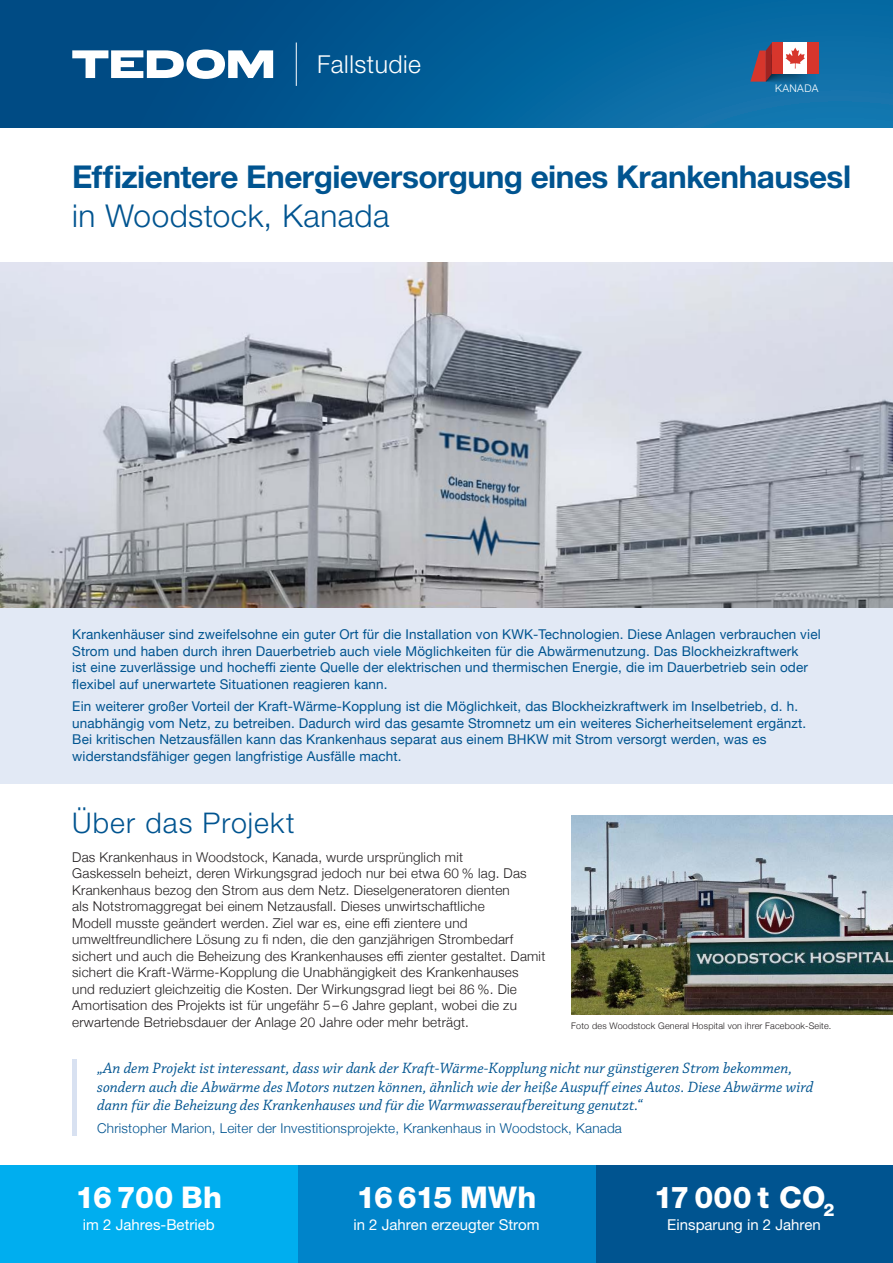
<style>
.page{position:relative;width:893px;height:1263px;background:#fff}
.page>*{position:absolute;margin:0;border:0;box-sizing:border-box;transform-origin:0 0}
.t1{font:700 31.5px "Helvetica Neue LT Pro";letter-spacing:-.015em;color:#005490}
.t2{font:300 31.5px "Helvetica Neue LT Pro";letter-spacing:.015em;color:#005490}
.t3{font:800 30px "Helvetica Neue LT Pro";letter-spacing:.005em;color:#fff}
.t4{font:300 28.5px "Helvetica Neue LT Pro";letter-spacing:.035em;color:#005490}
.t5{font:300 24.75px "Helvetica Neue LT Pro";letter-spacing:.02em;color:#fff}
.t6{font:italic 15.75px/18.9px "Chaparral Pro";color:#005490}
.t7{font:15px "Helvetica Neue LT Pro";color:#fff}
.t8{font:13.5px/16.5px "Helvetica Neue";letter-spacing:.01em;color:#005490}
.t9{font:300 13.5px/16.5px "Helvetica Neue";letter-spacing:.015em;color:#231f20}
.t10{font:300 13.5px "Helvetica Neue";letter-spacing:.015em;color:#005490}
.t11{font:300 10.5px "Helvetica Neue";letter-spacing:.04em;color:#fff}
.t12{font:300 9px "Helvetica Neue";letter-spacing:.02em;color:#231f20}
</style>
<div class="page">
<div style="left:0;top:597px;width:893px;height:187px;background:#e2e9f5"></div>
<img style="left:0;top:263px;width:893px;height:344px">
<div style="left:0;top:0;width:893px;height:128px;background:linear-gradient(to right,#00457e,#0d76af)"></div>
<img style="left:571px;top:815px;width:322px;height:199px">
<div style="left:72px;top:1059px;width:5px;height:76px;background:#d8e1f1"></div>
<svg style="left:750px;top:43px;width:69px;height:47px"></svg>
<div style="left:0;top:1165px;width:298px;height:98px;background:#00aeef"></div>
<div style="left:595px;top:1165px;width:298px;height:98px;background:#005490"></div>
<div style="left:298px;top:1165px;width:297px;height:98px;background:#0084ca"></div>
<hr style="left:296px;top:43px;width:1px;height:43px;background:#fff">
<svg style="left:72px;top:50px;width:201px;height:29px"></svg>
<h3 class="t5" style="left:317px;top:49px;width:105px">Fallstudie</h3>
<p class="t11" style="left:775px;top:80px;width:45px">KANADA</p>
<h1 class="t1" style="left:72px;top:158px;width:780px">Effizientere Energieversorgung eines Krankenhausesl</h1>
<h1 class="t2" style="left:72px;top:197px;width:319px">in Woodstock, Kanada</h1>
<p class="t8" style="left:72px;top:627px;width:750px">Krankenhäuser sind zweifelsohne ein guter Ort für die Installation von KWK-Technologien. Diese Anlagen verbrauchen viel Strom und haben durch ihren Dauerbetrieb auch viele Möglichkeiten für die Abwärmenutzung. Das Blockheizkraftwerk<br>ist eine zuverlässige und hocheffi ziente Quelle der elektrischen und thermischen Energie, die im Dauerbetrieb sein oder flexibel auf unerwartete Situationen reagieren kann.</p>
<p class="t8" style="left:72px;top:699px;width:735px">Ein weiterer großer Vorteil der Kraft-Wärme-Kopplung ist die Möglichkeit, das Blockheizkraftwerk im Inselbetrieb, d. h. unabhängig vom Netz, zu betreiben. Dadurch wird das gesamte Stromnetz um ein weiteres Sicherheitselement ergänzt.<br>Bei kritischen Netzausfällen kann das Krankenhaus separat aus einem BHKW mit Strom versorgt werden, was es widerstandsfähiger gegen langfristige Ausfälle macht.</p>
<h3 class="t4" style="left:72px;top:805px;width:224px">Über das Projekt</h3>
<p class="t9" style="left:72px;top:848px;width:475px">Das Krankenhaus in Woodstock, Kanada, wurde ursprünglich mit<br>Gaskesseln beheizt, deren Wirkungsgrad jedoch nur bei etwa 60 % lag. Das Krankenhaus bezog den Strom aus dem Netz. Dieselgeneratoren dienten<br>als Notstromaggregat bei einem Netzausfall. Dieses unwirtschaftliche<br>Modell musste geändert werden. Ziel war es, eine effi zientere und umweltfreundlichere Lösung zu fi nden, die den ganzjährigen Strombedarf sichert und auch die Beheizung des Krankenhauses effi zienter gestaltet. Damit sichert die Kraft-Wärme-Kopplung die Unabhängigkeit des Krankenhauses<br>und reduziert gleichzeitig die Kosten. Der Wirkungsgrad liegt bei 86 %. Die Amortisation des Projekts ist für ungefähr 5–6 Jahre geplant, wobei die zu erwartende Betriebsdauer der Anlage 20 Jahre oder mehr beträgt.</p>
<p class="t6" style="left:97px;top:1059px;width:717px">„An dem Projekt ist interessant, dass wir dank der Kraft-Wärme-Kopplung nicht nur günstigeren Strom bekommen, sondern auch die Abwärme des Motors nutzen können, ähnlich wie der heiße Auspuff eines Autos. Diese Abwärme wird dann für die Beheizung des Krankenhauses und für die Warmwasseraufbereitung genutzt.“</p>
<p class="t10" style="left:97px;top:1117px;width:526px">Christopher Marion, Leiter der Investitionsprojekte, Krankenhaus in Woodstock, Kanada</p>
<p class="t12" style="left:571px;top:1019px;width:262px">Foto des Woodstock General Hospital von ihrer Facebook-Seite.</p>
<h2 class="t3" style="left:76px;top:1179px;width:148px">16 700 Bh</h2>
<p class="t7" style="left:83px;top:1216px;width:133px">im 2 Jahres-Betrieb</p>
<h2 class="t3" style="left:356px;top:1179px;width:182px">16 615 MWh</h2>
<p class="t7" style="left:353px;top:1216px;width:188px">in 2 Jahren erzeugter Strom</p>
<h2 class="t3" style="left:654px;top:1179px;width:182px">17 000 t CO<sub>2</sub></h2>
<p class="t7" style="left:667px;top:1216px;width:155px">Einsparung in 2 Jahren</p>
</div>
